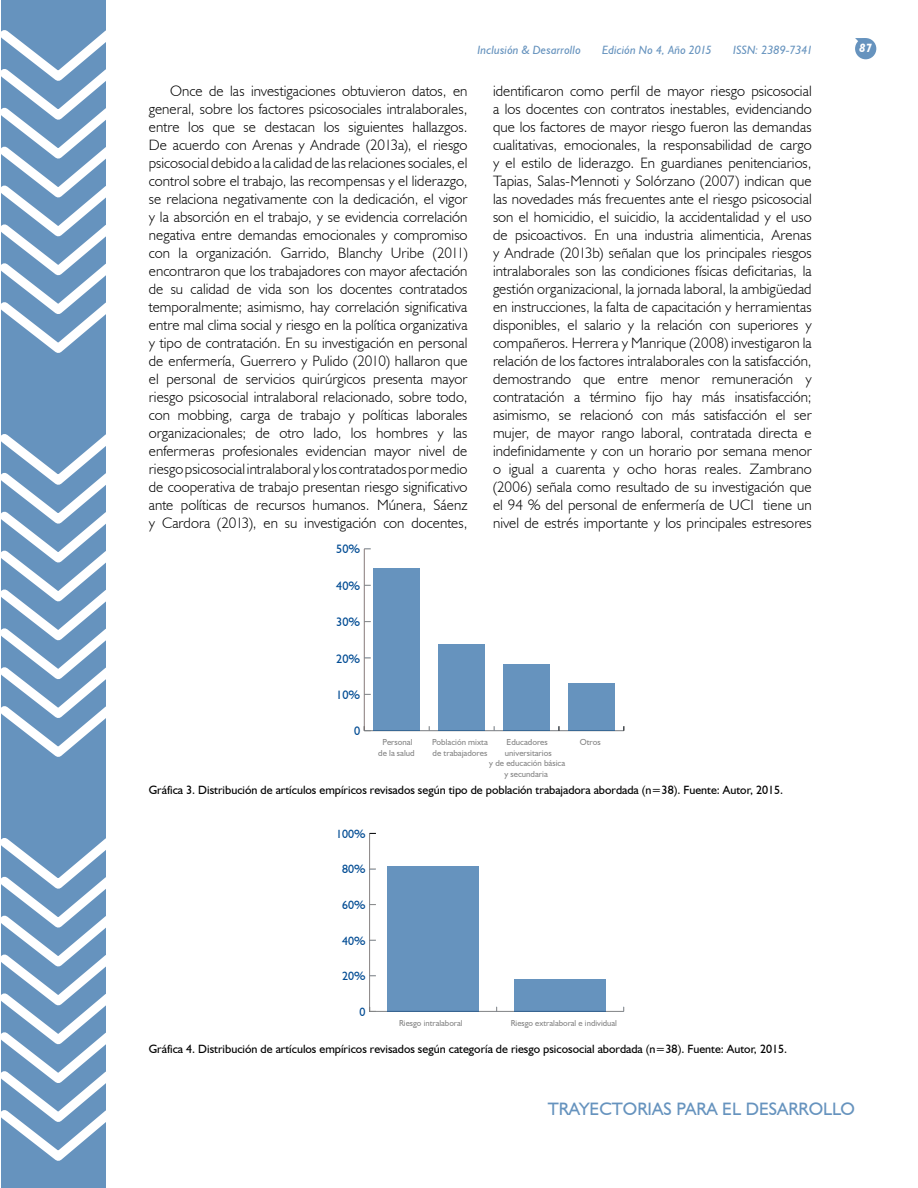
<style>
.page{position:relative;width:918px;height:1188px;background:#fff}
.page>*{position:absolute;margin:0;border:0;box-sizing:border-box;transform-origin:0 0}
.t1{font:18px "Humanist 521 BT";color:#6693be}
.t2{font:300 15px/18px "Humanist 521 BT";letter-spacing:.005em;color:#000;text-align:justify}
.t3{font:12.15px "Humanist 521 BT";color:#004b93}
.t4{font:12px "Humanist 521 BT";color:#000}
.t5{font:italic 12px "Humanist 521 BT";letter-spacing:.01em;color:#6693be}
.t6{font:italic 700 12px "Humanist 521 BT";color:#fff}
.t7{font:11.85px "Humanist 521 BT";color:#004b93}
.t8{font:8.7px/10.5px "Humanist 521 BT";color:#878787;text-align:center}
.t9{font:8.55px "Humanist 521 BT";color:#878787}
</style>
<div class="page">
<div style="left:855px;top:38px;width:21px;height:21px;background:#6693be;border-radius:50%"></div>
<svg style="left:855px;top:38px;width:7px;height:11px"></svg>
<div style="left:1px;top:0;width:105px;height:1188px;background:#6693be"></div>
<svg style="left:1px;top:30px;width:105px;height:323px"></svg>
<svg style="left:1px;top:434px;width:105px;height:323px"></svg>
<svg style="left:1px;top:838px;width:105px;height:323px"></svg>
<hr style="left:364px;top:730px;width:260px;height:1px;background:#878787">
<hr style="left:364px;top:549px;width:1px;height:182px;background:#878787">
<div style="left:373px;top:568px;width:47px;height:163px;background:#6693be"></div>
<div style="left:438px;top:645px;width:47px;height:86px;background:#6693be"></div>
<div style="left:503px;top:664px;width:47px;height:67px;background:#6693be"></div>
<div style="left:568px;top:683px;width:47px;height:48px;background:#6693be"></div>
<hr style="left:370px;top:1011px;width:254px;height:1px;background:#878787">
<hr style="left:369px;top:833px;width:1px;height:178px;background:#878787">
<svg style="left:369px;top:1007px;width:7px;height:5px"></svg>
<div style="left:387px;top:866px;width:92px;height:145px;background:#6693be"></div>
<div style="left:514px;top:979px;width:92px;height:32px;background:#6693be"></div>
<p class="t5" style="left:477px;top:42px;width:105px">Inclusión &amp; Desarrollo</p>
<p class="t5" style="left:602px;top:42px;width:111px">Edición No 4, Año 2015</p>
<p class="t5" style="left:733px;top:42px;width:81px">ISSN: 2389-7341</p>
<p class="t6" style="left:859px;top:40px;width:14px">87</p>
<p class="t2" style="left:149px;top:82px;width:320px;text-indent:21px">Once de las investigaciones obtuvieron datos, en general, sobre los factores psicosociales intralaborales, entre los que se destacan los siguientes hallazgos.<br>De acuerdo con Arenas y Andrade (2013a), el riesgo psicosocial debido a la calidad de las relaciones sociales, el control sobre el trabajo, las recompensas y el liderazgo, se relaciona negativamente con la dedicación, el vigor y la absorción en el trabajo, y se evidencia correlación negativa entre demandas emocionales y compromiso con la organización. Garrido, Blanchy Uribe (2011) encontraron que los trabajadores con mayor afectación de su calidad de vida son los docentes contratados temporalmente; asimismo, hay correlación significativa entre mal clima social y riesgo en la política organizativa y tipo de contratación. En su investigación en personal de enfermería, Guerrero y Pulido (2010) hallaron que el personal de servicios quirúrgicos presenta mayor riesgo psicosocial intralaboral relacionado, sobre todo, con mobbing, carga de trabajo y políticas laborales organizacionales; de otro lado, los hombres y las enfermeras profesionales evidencian mayor nivel de riesgo psicosocial intralaboral y los contratados por medio de cooperativa de trabajo presentan riesgo significativo ante políticas de recursos humanos. Múnera, Sáenz y Cardora (2013), en su investigación con docentes,</p>
<p class="t2" style="left:493px;top:82px;width:320px">identificaron como perfil de mayor riesgo psicosocial a los docentes con contratos inestables, evidenciando que los factores de mayor riesgo fueron las demandas cualitativas, emocionales, la responsabilidad de cargo y el estilo de liderazgo. En guardianes penitenciarios, Tapias, Salas-Mennoti y Solórzano (2007) indican que las novedades más frecuentes ante el riesgo psicosocial son el homicidio, el suicidio, la accidentalidad y el uso de psicoactivos. En una industria alimenticia, Arenas y Andrade (2013b) señalan que los principales riesgos intralaborales son las condiciones físicas deficitarias, la gestión organizacional, la jornada laboral, la ambigüedad en instrucciones, la falta de capacitación y herramientas disponibles, el salario y la relación con superiores y compañeros. Herrera y Manrique (2008) investigaron la relación de los factores intralaborales con la satisfacción, demostrando que entre menor remuneración y contratación a término fijo hay más insatisfacción; asimismo, se relacionó con más satisfacción el ser mujer, de mayor rango laboral, contratada directa e indefinidamente y con un horario por semana menor o igual a cuarenta y ocho horas reales. Zambrano (2006) señala como resultado de su investigación que el 94 % del personal de enfermería de UCI tiene un nivel de estrés importante y los principales estresores</p>
<p class="t3" style="left:336px;top:542px;width:25px">50%</p>
<p class="t3" style="left:336px;top:578px;width:25px">40%</p>
<p class="t3" style="left:336px;top:615px;width:25px">30%</p>
<p class="t3" style="left:336px;top:651px;width:25px">20%</p>
<p class="t3" style="left:336px;top:687px;width:25px">10%</p>
<p class="t3" style="left:354px;top:724px;width:8px">0</p>
<p class="t8" style="left:378px;top:737px;width:38px">Personal de la salud</p>
<p class="t8" style="left:432px;top:737px;width:57px;text-align:left">Población mixta de trabajadores</p>
<p class="t8" style="left:489px;top:737px;width:77px">Educadores universitarios<br>y de educación básica y secundaria</p>
<p class="t8" style="left:580px;top:737px;width:23px">Otros</p>
<p class="t4" style="left:149px;top:782px;width:636px">Gráfica 3. Distribución de artículos empíricos revisados según tipo de población trabajadora abordada (n=38). Fuente: Autor, 2015.</p>
<p class="t7" style="left:336px;top:827px;width:31px">100%</p>
<p class="t7" style="left:342px;top:862px;width:25px">80%</p>
<p class="t7" style="left:342px;top:898px;width:25px">60%</p>
<p class="t7" style="left:342px;top:933px;width:25px">40%</p>
<p class="t7" style="left:342px;top:969px;width:25px">20%</p>
<p class="t7" style="left:360px;top:1005px;width:8px">0</p>
<p class="t9" style="left:399px;top:1017px;width:65px">Riesgo intralaboral</p>
<p class="t9" style="left:511px;top:1017px;width:108px">Riesgo extralaboral e individual</p>
<p class="t4" style="left:149px;top:1042px;width:640px">Gráfica 4. Distribución de artículos empíricos revisados según categoría de riesgo psicosocial abordada (n=38). Fuente: Autor, 2015.</p>
<p class="t1" style="left:548px;top:1098px;width:309px">TRAYECTORIAS PARA EL DESARROLLO</p>
</div>
